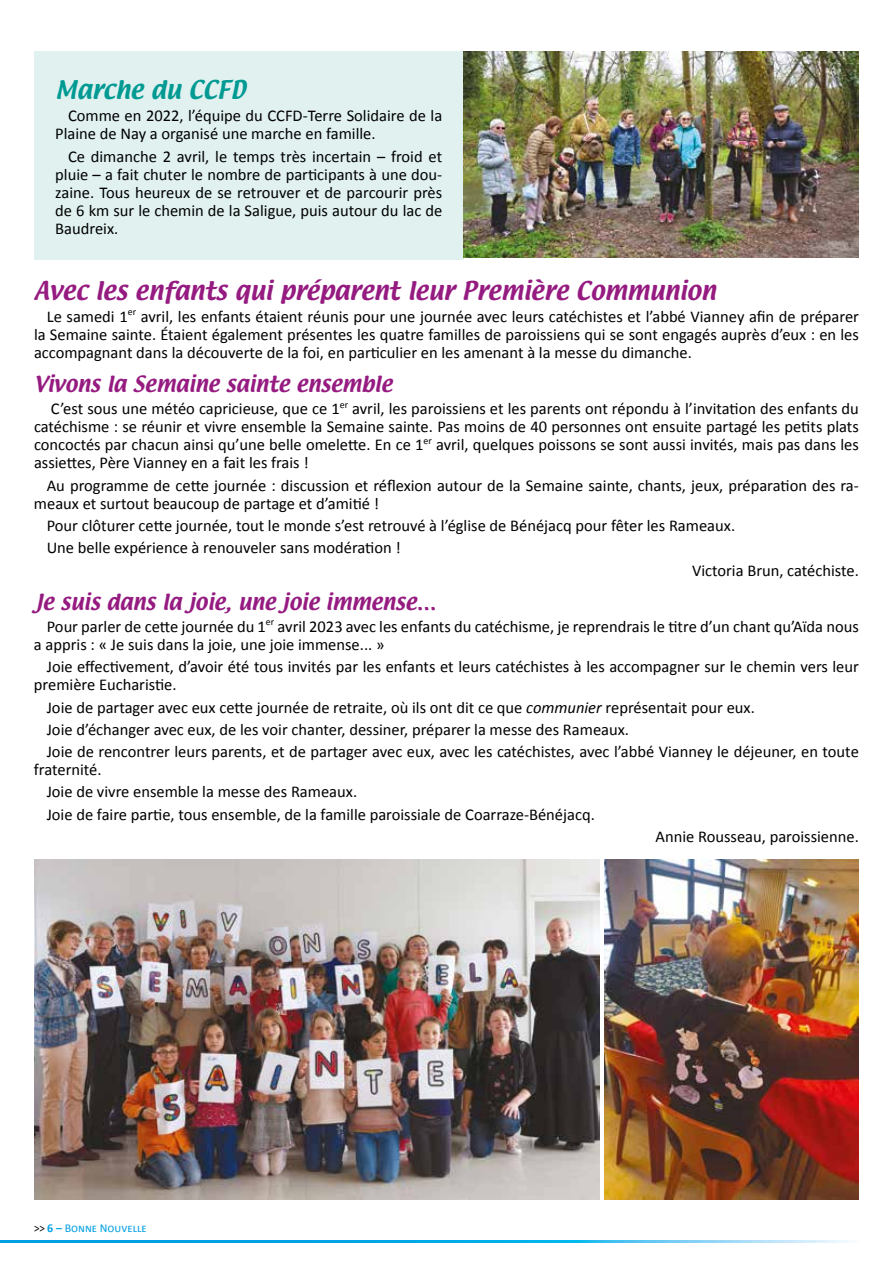
<style>
.page{position:relative;width:893px;height:1263px;background:#fff}
.page>*{position:absolute;margin:0;border:0;box-sizing:border-box;transform-origin:0 0}
.t1{font:22.5px "Textile";color:#951b81}
.t2{font:22.5px "Textile";color:#009a93}
.t3{font:19.5px "Textile";color:#951b81}
.t4{font:16.5px/18px "Calibri";color:#000}
.t5{font:12px "Calibri";color:#009fe3}
.s1{font-style:italic}
.s2{color:#000}
.s3{font-weight:700}
</style>
<div class="page">
<svg style="left:0;top:1240px;width:849px;height:2px;background:#2db5eb"></svg>
<div style="left:34px;top:51px;width:429px;height:208px;background:#e0f1f0"></div>
<img style="left:463px;top:51px;width:396px;height:206px">
<img style="left:34px;top:860px;width:565px;height:339px">
<img style="left:604px;top:860px;width:255px;height:339px">
<h1 class="t2" style="left:55px;top:74px;width:192px">Marche du CCFD</h1>
<p class="t4" style="left:55px;top:106px;width:388px;text-indent:13px">Comme en 2022, l’équipe du CCFD-Terre Solidaire de la<br>Plaine de Nay a organisé une marche en famille.</p>
<p class="t4" style="left:55px;top:146px;width:388px;text-align:justify;text-indent:13px">Ce dimanche 2 avril, le temps très incertain – froid et pluie – a fait chuter le nombre de participants à une dou&shy;zaine. Tous heureux de se retrouver et de parcourir près de 6 km sur le chemin de la Saligue, puis autour du lac de Baudreix.</p>
<h1 class="t1" style="left:34px;top:275px;width:683px">Avec les enfants qui préparent leur Première Communion</h1>
<p class="t4" style="left:34px;top:307px;width:826px;text-align:justify;text-indent:13px">Le samedi 1<sup>er</sup> avril, les enfants étaient réunis pour une journée avec leurs catéchistes et l’abbé Vianney afin de préparer la Semaine sainte. Étaient également présentes les quatre familles de paroissiens qui se sont engagés auprès d’eux : en les accompagnant dans la découverte de la foi, en particulier en les amenant à la messe du dimanche.</p>
<p class="t3" style="left:34px;top:370px;width:360px">Vivons la Semaine sainte ensemble</p>
<p class="t4" style="left:34px;top:399px;width:826px;text-align:justify;text-indent:17px">C’est sous une météo capricieuse, que ce 1<sup>er</sup> avril, les paroissiens et les parents ont répondu à l’invitation des enfants du catéchisme : se réunir et vivre ensemble la Semaine sainte. Pas moins de 40 personnes ont ensuite partagé les petits plats concoctés par chacun ainsi qu’une belle omelette. En ce 1<sup>er</sup> avril, quelques poissons se sont aussi invités, mais pas dans les assiettes, Père Vianney en a fait les frais !</p>
<p class="t4" style="left:34px;top:475px;width:826px;text-indent:13px">Au programme de cette journée : discussion et réflexion autour de la Semaine sainte, chants, jeux, préparation des ra&shy;meaux et surtout beaucoup de partage et d’amitié !</p>
<p class="t4" style="left:47px;top:516px;width:690px">Pour clôturer cette journée, tout le monde s’est retrouvé à l’église de Bénéjacq pour fêter les Rameaux.</p>
<p class="t4" style="left:47px;top:538px;width:356px">Une belle expérience à renouveler sans modération !</p>
<p class="t4" style="left:692px;top:560px;width:168px">Victoria Brun, catéchiste.</p>
<p class="t3" style="left:34px;top:588px;width:404px">Je suis dans la joie, une joie immense…</p>
<p class="t4" style="left:34px;top:617px;width:826px;text-indent:13px">Pour parler de cette journée du 1<sup>er</sup> avril 2023 avec les enfants du catéchisme, je reprendrais le titre d’un chant qu’Aïda nous a appris : « Je suis dans la joie, une joie immense... »</p>
<p class="t4" style="left:34px;top:657px;width:826px;text-indent:13px">Joie effectivement, d’avoir été tous invités par les enfants et leurs catéchistes à les accompagner sur le chemin vers leur première Eucharistie.</p>
<p class="t4" style="left:47px;top:695px;width:814px;line-height:22.2px">Joie de partager avec eux cette journée de retraite, où ils ont dit ce que <span class="s1">communier</span> représentait pour eux.<br>Joie d’échanger avec eux, de les voir chanter, dessiner, préparer la messe des Rameaux.<br>Joie de rencontrer leurs parents, et de partager avec eux, avec les catéchistes, avec l’abbé Vianney le déjeuner, en toute</p>
<p class="t4" style="left:47px;top:758px;width:550px;line-height:22.2px;text-indent:-13px">fraternité.<br>Joie de vivre ensemble la messe des Rameaux.<br>Joie de faire partie, tous ensemble, de la famille paroissiale de Coarraze-Bénéjacq.</p>
<p class="t4" style="left:656px;top:826px;width:205px">Annie Rousseau, paroissienne.</p>
<p class="t5" style="left:34px;top:1221px;width:114px"><span class="s2">&gt;&gt;</span> <span class="s3">6 –</span> Bonne Nouvelle</p>
</div>
